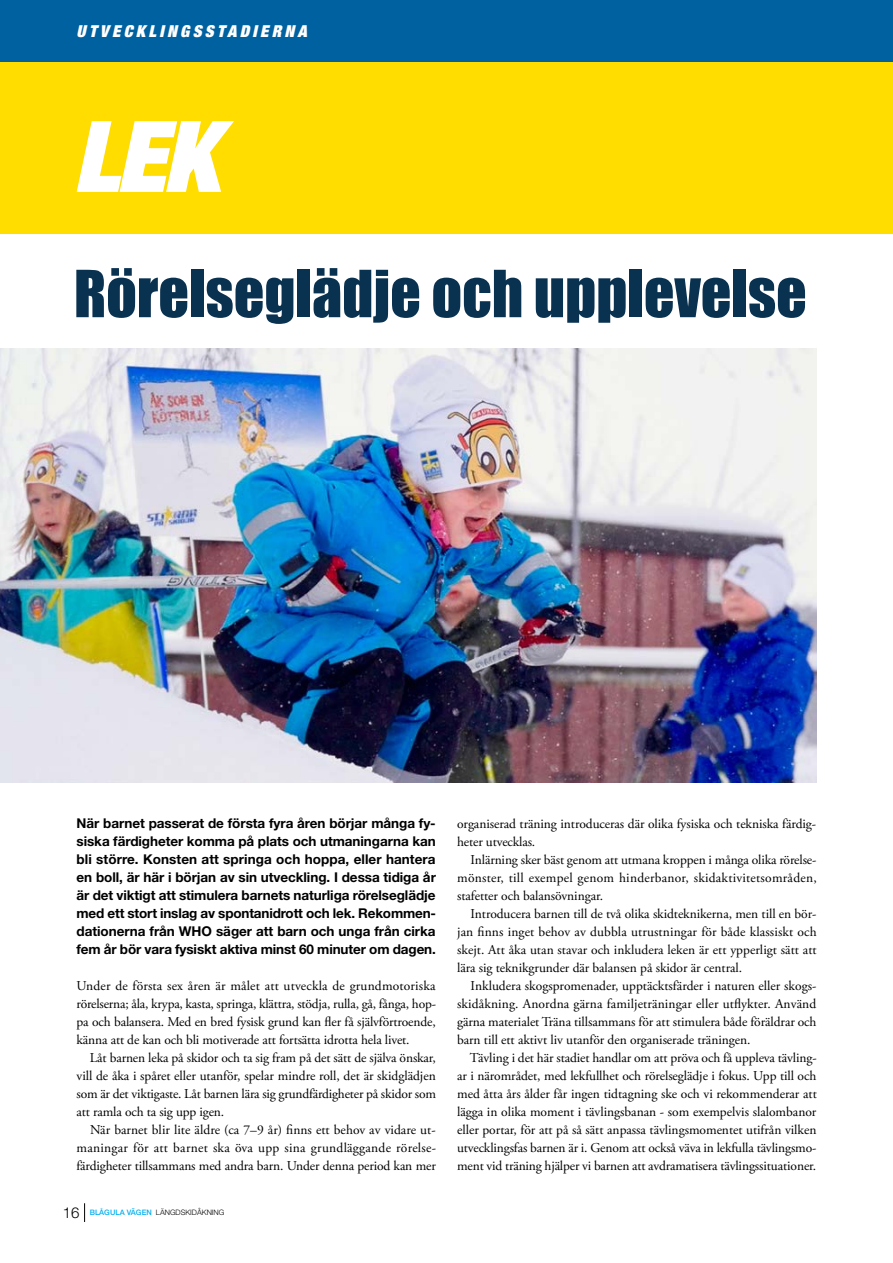
<style>
.page{position:relative;width:893px;height:1263px;background:#fff}
.page>*{position:absolute;margin:0;border:0;box-sizing:border-box;transform-origin:0 0}
.t1{font:italic 900 condensed 99px "Helvetica Neue LT Std";color:#fff}
.t2{font:60px "Impact";color:#093150}
.t3{font:italic 900 condensed 16.5px "Helvetica Neue LT Std";letter-spacing:.2em;color:#fff}
.t4{font:13.5px/18px "Adobe Garamond Pro";letter-spacing:-.005em;color:#000;text-align:justify}
.t5{font:700 13.5px/18px "Helvetica Neue LT Std";letter-spacing:-.01em;color:#000;text-align:justify}
.t6{font:300 7.5px "Helvetica Neue LT Std";color:#000}
.s1{font-size:15px}
.s2{font-weight:500;color:#00aeef}
</style>
<div class="page">
<svg style="left:84px;top:1203px;width:1px;height:19px"></svg>
<div style="left:0;top:0;width:893px;height:234px;background:#fd0"></div>
<img style="left:0;top:349px;width:816px;height:434px">
<div style="left:0;top:0;width:893px;height:62px;background:#0061a0"></div>
<p class="t3" style="left:77px;top:20px;width:232px">UTVECKLINGSSTADIERNA</p>
<h1 class="t1" style="left:73px;top:93px;width:148px">LEK</h1>
<h2 class="t2" style="left:74px;top:247px;width:734px">Rörelseglädje och upplevelse</h2>
<p class="t5" style="left:77px;top:814px;width:361px">När barnet passerat de första fyra åren börjar många fy&shy;siska färdigheter komma på plats och utmaningarna kan bli större. Konsten att springa och hoppa, eller hantera en boll, är här i början av sin utveckling. I dessa tidiga år är det viktigt att stimulera barnets naturliga rörelseglädje med ett stort inslag av spontanidrott och lek. Rekommen&shy;dationerna från WHO säger att barn och unga från cirka fem år bör vara fysiskt aktiva minst 60 minuter om dagen.</p>
<p class="t4" style="left:77px;top:977px;width:361px">Under de första sex åren är målet att utveckla de grundmotoriska rörelserna; åla, krypa, kasta, springa, klättra, stödja, rulla, gå, fånga, hop&shy;pa och balansera. Med en bred fysisk grund kan fler få självförtroende, känna att de kan och bli motiverade att fortsätta idrotta hela livet.</p>
<p class="t4" style="left:77px;top:1049px;width:361px;text-indent:13px">Låt barnen leka på skidor och ta sig fram på det sätt de själva önskar, vill de åka i spåret eller utanför, spelar mindre roll, det är skidglädjen som är det viktigaste. Låt barnen lära sig grundfärdigheter på skidor som att ramla och ta sig upp igen.</p>
<p class="t4" style="left:77px;top:1121px;width:361px;text-indent:14px">När barnet blir lite äldre (ca 7–9 år) finns ett behov av vidare ut&shy;maningar för att barnet ska öva upp sina grundläggande rörelse&shy;färdigheter tillsammans med andra barn. Under denna period kan mer</p>
<p class="t6" style="left:63px;top:1208px;width:163px"><span class="s1">16</span> <span class="s2">BLÅGULA VÄGEN</span> LÄNGDSKIDÅKNING</p>
<p class="t4" style="left:457px;top:815px;width:361px">organiserad träning introduceras där olika fysiska och tekniska färdig&shy;heter utvecklas.</p>
<p class="t4" style="left:457px;top:851px;width:361px;text-indent:13px">Inlärning sker bäst genom att utmana kroppen i många olika rörelse&shy;mönster, till exempel genom hinderbanor, skidaktivitetsområden, stafetter och balansövningar.</p>
<p class="t4" style="left:457px;top:905px;width:361px;text-indent:13px">Introducera barnen till de två olika skidteknikerna, men till en bör&shy;jan finns inget behov av dubbla utrustningar för både klassiskt och skejt. Att åka utan stavar och inkludera leken är ett ypperligt sätt att lära sig teknikgrunder där balansen på skidor är central.</p>
<p class="t4" style="left:457px;top:977px;width:361px;text-indent:14px">Inkludera skogspromenader, upptäcktsfärder i naturen eller skogs&shy;skidåkning. Anordna gärna familjeträningar eller utflykter. Använd gärna materialet Träna tillsammans för att stimulera både föräldrar och barn till ett aktivt liv utanför den organiserade träningen.</p>
<p class="t4" style="left:457px;top:1049px;width:361px;text-indent:13px">Tävling i det här stadiet handlar om att pröva och få uppleva tävling&shy;ar i närområdet, med lekfullhet och rörelseglädje i fokus. Upp till och med åtta års ålder får ingen tidtagning ske och vi rekommenderar att lägga in olika moment i tävlingsbanan - som exempelvis slalombanor eller portar, för att på så sätt anpassa tävlingsmomentet utifrån vilken utvecklingsfas barnen är i. Genom att också väva in lekfulla tävlingsmo&shy;ment vid träning hjälper vi barnen att avdramatisera tävlingssituationer.</p>
</div>
